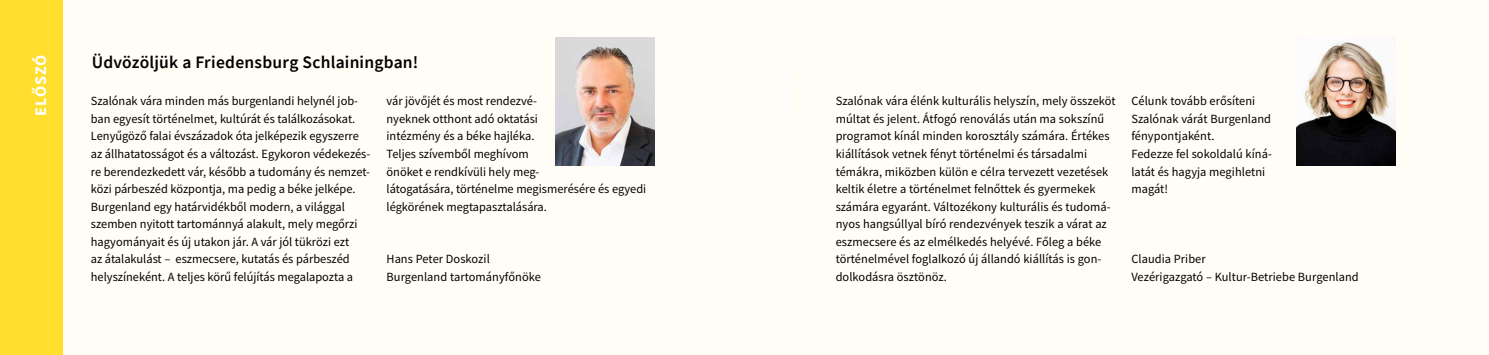
<style>
.page{position:relative;width:1489px;height:355px;background:#fff}
.page>*{position:absolute;margin:0;border:0;box-sizing:border-box;transform-origin:0 0}
.t1{font:600 17.5px "Source Sans Pro";letter-spacing:.01em;color:#000}
.t2{font:700 16.25px "Source Sans Pro";letter-spacing:.05em;color:#fff}
.t3{font:12.5px/17.5px "Source Sans Pro";color:#000}
</style>
<div class="page">
<div style="left:0;top:0;width:1488px;height:354px;background:#fffdf5"></div>
<div style="left:0;top:0;width:63px;height:354px;background:#ffde2d"></div>
<img style="left:555px;top:37px;width:99px;height:128px">
<img style="left:1296px;top:41px;width:99px;height:124px">
<h2 class="t2" style="left:30px;top:115px;width:62px;rotate:-90deg">ELŐSZÓ</h2>
<h1 class="t1" style="left:92px;top:51px;width:328px">Üdvözöljük a Friedensburg Schlainingban!</h1>
<p class="t3" style="left:91px;top:92px;width:281px">Szalónak vára minden más burgenlandi helynél job&shy;ban egyesít történelmet, kultúrát és találkozásokat.<br>Lenyűgöző falai évszázadok óta jelképezik egyszerre az állhatatosságot és a változást. Egykoron védekezés&shy;re berendezkedett vár, később a tudomány és nemzet&shy;közi párbeszéd központja, ma pedig a béke jelképe.<br>Burgenland egy határvidékből modern, a világgal szemben nyitott tartománnyá alakult, mely megőrzi hagyományait és új utakon jár. A vár jól tükrözi ezt<br>az átalakulást – eszmecsere, kutatás és párbeszéd helyszíneként. A teljes körű felújítás megalapozta a</p>
<p class="t3" style="left:386px;top:92px;width:261px">vár jövőjét és most rendezvé-<br>nyeknek otthont adó oktatási<br>intézmény és a béke hajléka.<br>Teljes szívemből meghívom<br>önöket e rendkívüli hely meg-<br>látogatására, történelme megismerésére és egyedi légkörének megtapasztalására.</p>
<p class="t3" style="left:386px;top:250px;width:156px">Hans Peter Doskozil<br>Burgenland tartományfőnöke</p>
<p class="t3" style="left:835px;top:92px;width:281px">Szalónak vára élénk kulturális helyszín, mely összeköt múltat és jelent. Átfogó renoválás után ma sokszínű programot kínál minden korosztály számára. Értékes kiállítások vetnek fényt történelmi és társadalmi témákra, miközben külön e célra tervezett vezetések keltik életre a történelmet felnőttek és gyermekek számára egyaránt. Változékony kulturális és tudomá&shy;nyos hangsúllyal bíró rendezvények teszik a várat az eszmecsere és az elmélkedés helyévé. Főleg a béke történelmével foglalkozó új állandó kiállítás is gon&shy;dolkodásra ösztönöz.</p>
<p class="t3" style="left:1131px;top:92px;width:142px">Célunk tovább erősíteni<br>Szalónak várát Burgenland fénypontjaként.<br>Fedezze fel sokoldalú kíná&shy;latát és hagyja megihletni magát!</p>
<p class="t3" style="left:1131px;top:250px;width:229px">Claudia Priber<br>Vezérigazgató – Kultur-Betriebe Burgenland</p>
</div>
